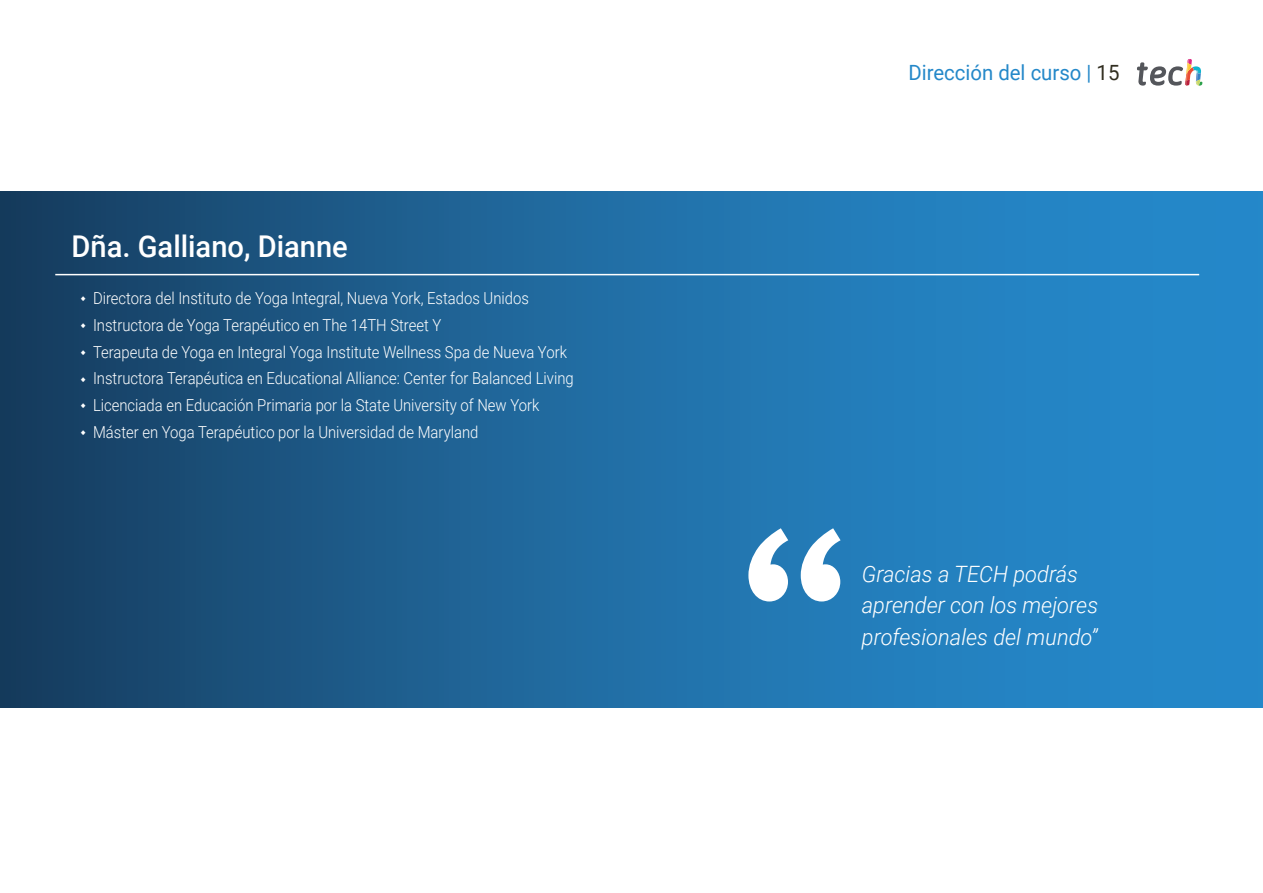
<style>
.page{position:relative;width:1263px;height:893px;background:#fff}
.page>*{position:absolute;margin:0;border:0;box-sizing:border-box;transform-origin:0 0}
.t1{font:500 30px "Roboto";color:#fff}
.t2{font:italic 300 22.5px/31.5px "Roboto";color:#fff}
.t3{font:21px "Roboto";color:#2488c9}
.t4{font:300 16.5px/26.7px "Roboto";color:#fff;scale:.9 1}
.s1{color:#312e20}
</style>
<div class="page">
<svg style="left:1137px;top:59px;width:65px;height:27px"></svg>
<div style="left:0;top:192px;width:1263px;height:516px;background:linear-gradient(to right,#184267,#2793d9)"></div>
<svg style="left:748px;top:528px;width:92px;height:73px"></svg>
<hr style="left:55px;top:274px;width:1144px;height:1px;background:#fff">
<svg style="left:81px;top:297px;width:5px;height:5px"></svg>
<svg style="left:81px;top:323px;width:5px;height:5px"></svg>
<svg style="left:81px;top:350px;width:5px;height:5px"></svg>
<svg style="left:81px;top:377px;width:5px;height:5px"></svg>
<svg style="left:81px;top:404px;width:5px;height:5px"></svg>
<svg style="left:81px;top:430px;width:5px;height:5px"></svg>
<h1 class="t1" style="left:71px;top:226px;width:278px">Dña. Galliano, Dianne</h1>
<p class="t4" style="left:93px;top:284px;width:536px">Directora del Instituto de Yoga Integral, Nueva York, Estados Unidos Instructora de Yoga Terapéutico en The 14TH Street Y<br>Terapeuta de Yoga en Integral Yoga Institute Wellness Spa de Nueva York Instructora Terapéutica en Educational Alliance: Center for Balanced Living Licenciada en Educación Primaria por la State University of New York Máster en Yoga Terapéutico por la Universidad de Maryland</p>
<p class="t3" style="left:908px;top:57px;width:213px">Dirección del curso | <span class="s1">15</span></p>
<h2 class="t2" style="left:862px;top:557px;width:238px">Gracias a TECH podrás aprender con los mejores profesionales del mundo”</h2>
</div>
